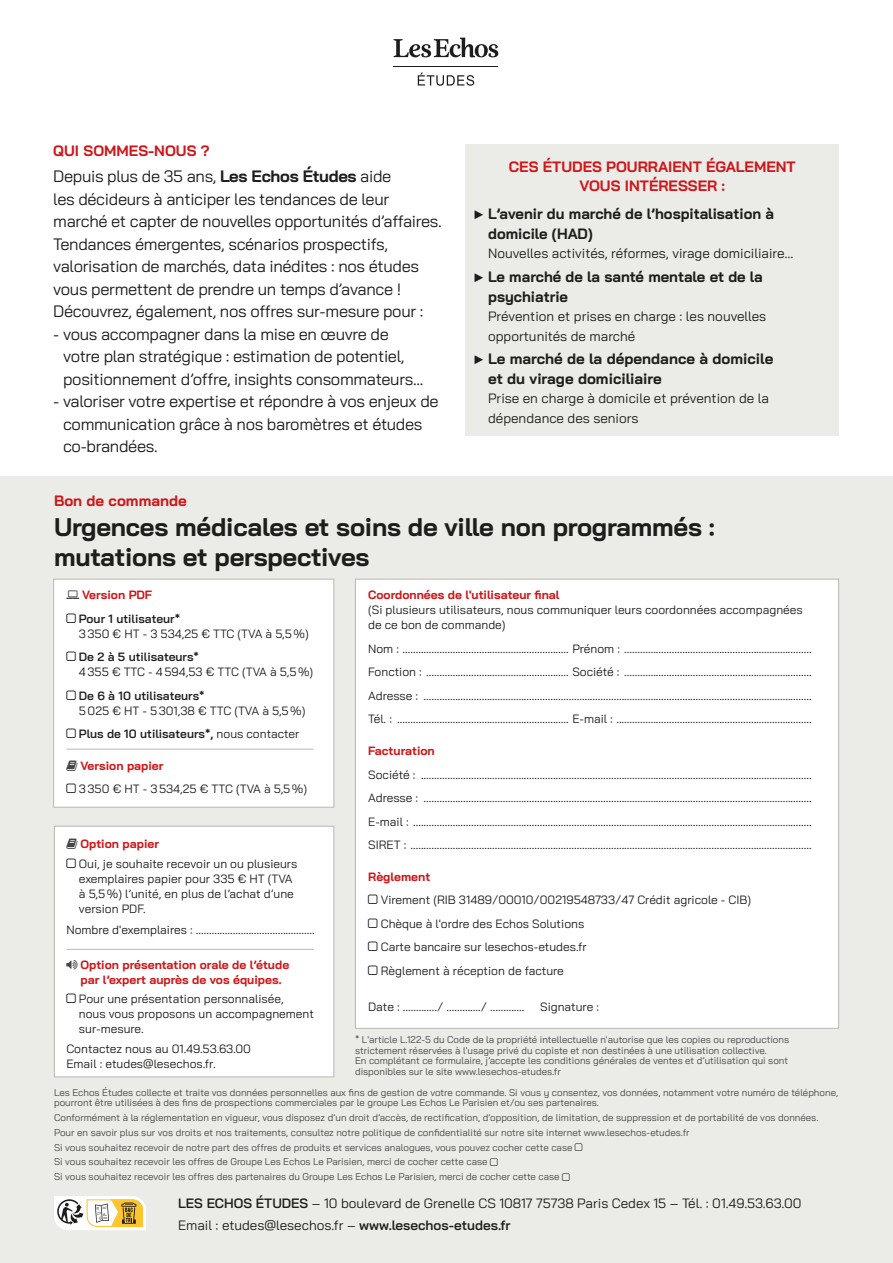
<style>
.page{position:relative;width:893px;height:1263px;background:#fff}
.page>*{position:absolute;margin:0;border:0;box-sizing:border-box;transform-origin:0 0}
.t1{font:700 25.5px/30px "Bai Jamjuree";letter-spacing:-.01em;color:#1d1d1b}
.t2{font:16.5px/22.5px "Bai Jamjuree";letter-spacing:-.02em;color:#1d1d1b}
.t3{font:700 15px/19.5px "Bai Jamjuree";color:#1d1d1b}
.t4{font:700 15px/19.5px "Bai Jamjuree";color:#cd171a;text-align:center}
.t5{font:13.5px/19.5px "Bai Jamjuree";color:#1d1d1b}
.t6{font:12px/23.5px "Bai Jamjuree";color:#1d1d1b}
.t7{font:700 12px/15px "Bai Jamjuree";color:#cd171a}
.t8{font:600 12px "Bai Jamjuree";color:#1d1d1b}
.t9{font:9.75px/10.5px "Bai Jamjuree";color:#464646}
.s1{font-weight:700}
.s2{font-weight:600}
</style>
<div class="page">
<div style="left:0;top:476px;width:893px;height:787px;background:#ebebe7"></div>
<hr style="left:394px;top:66px;width:104px;height:1px;background:#1d1d1b">
<svg style="left:394px;top:38px;width:104px;height:19px"></svg>
<svg style="left:418px;top:73px;width:56px;height:13px"></svg>
<div style="left:466px;top:144px;width:373px;height:292px;background:#ebebe7"></div>
<div style="left:54px;top:826px;width:280px;height:251px;background:#fff;border:1px solid #b9baae"></div>
<hr style="left:66px;top:949px;width:248px;height:1px;background:#b9baae">
<div style="left:53px;top:579px;width:281px;height:228px;background:#fff;border:1px solid #b9baae"></div>
<div style="left:355px;top:579px;width:484px;height:450px;background:#fff;border:1px solid #b9baae"></div>
<hr style="left:66px;top:749px;width:248px;height:1px;background:#b9baae">
<svg style="left:54px;top:1196px;width:92px;height:34px;background:#ddd0ae"></svg>
<p class="t4" style="left:53px;top:141px;width:158px">QUI SOMMES-NOUS ?</p>
<p class="t2" style="left:53px;top:165px;width:390px">Depuis plus de 35 ans, <span class="s1">Les Echos Études</span> aide<br>les décideurs à anticiper les tendances de leur marché et capter de nouvelles opportunités d’affaires.<br>Tendances émergentes, scénarios prospectifs, valorisation de marchés, data inédites : nos études vous permettent de prendre un temps d’avance !<br>Découvrez, également, nos offres sur-mesure pour :</p>
<h2 class="t2" style="left:63px;top:323px;width:362px;text-indent:-10px">- vous accompagner dans la mise en œuvre de votre plan stratégique : estimation de potentiel, positionnement d’offre, insights consommateurs...</h2>
<h2 class="t2" style="left:63px;top:390px;width:377px;text-indent:-10px">- valoriser votre expertise et répondre à vos enjeux de communication grâce à nos baromètres et études co-brandées.</h2>
<p class="t4" style="left:509px;top:157px;width:288px">CES ÉTUDES POURRAIENT ÉGALEMENT<br>VOUS INTÉRESSER :</p>
<p class="t3" style="left:488px;top:204px;width:288px;text-indent:-14px">▶ L’avenir du marché de l’hospitalisation à domicile (HAD)</p>
<p class="t5" style="left:488px;top:244px;width:307px">Nouvelles activités, réformes, virage domiciliaire...</p>
<p class="t3" style="left:488px;top:267px;width:276px;text-indent:-14px">▶ Le marché de la santé mentale et de la psychiatrie</p>
<p class="t5" style="left:488px;top:306px;width:280px">Prévention et prises en charge : les nouvelles opportunités de marché</p>
<p class="t3" style="left:488px;top:349px;width:287px;text-indent:-14px">▶ Le marché de la dépendance à domicile et du virage domiciliaire</p>
<p class="t5" style="left:488px;top:389px;width:282px">Prise en charge à domicile et prévention de la dépendance des seniors</p>
<p class="t4" style="left:54px;top:491px;width:134px">Bon de commande</p>
<h1 class="t1" style="left:54px;top:512px;width:663px">Urgences médicales et soins de ville non programmés : mutations et perspectives</h1>
<p class="t7" style="left:82px;top:588px;width:71px">Version PDF</p>
<p class="t8" style="left:79px;top:612px;width:103px">Pour 1 utilisateur*</p>
<p class="t6" style="left:79px;top:622px;width:231px">3350 € HT - 3 534,25 € TTC (TVA à 5,5%)</p>
<p class="t8" style="left:79px;top:650px;width:121px">De 2 à 5 utilisateurs*</p>
<p class="t6" style="left:79px;top:660px;width:236px">4355 € TTC - 4594,53 € TTC (TVA à 5,5%)</p>
<p class="t8" style="left:79px;top:689px;width:127px">De 6 à 10 utilisateurs*</p>
<p class="t6" style="left:79px;top:699px;width:228px">5025 € HT - 5301,38 € TTC (TVA à 5,5%)<br><span class="s2">Plus de 10 utilisateurs*,</span> nous contacter</p>
<p class="t7" style="left:81px;top:758px;width:84px">Version papier</p>
<p class="t6" style="left:79px;top:777px;width:230px">3350 € HT - 3534,25 € TTC (TVA à 5,5%)</p>
<p class="t7" style="left:81px;top:837px;width:80px">Option papier</p>
<p class="t6" style="left:79px;top:856px;width:220px;line-height:15px">Oui, je souhaite recevoir un ou plusieurs exemplaires papier pour 335 € HT (TVA à 5,5%) l’unité, en plus de l’achat d’une version PDF.</p>
<p class="t6" style="left:66px;top:918px;width:250px">Nombre d'exemplaires : .............................................</p>
<p class="t7" style="left:81px;top:957px;width:210px">Option présentation orale de l’étude par l’expert auprès de vos équipes.</p>
<p class="t6" style="left:79px;top:991px;width:237px;line-height:15px">Pour une présentation personnalisée,<br>nous vous proposons un accompagnement sur-mesure.</p>
<p class="t6" style="left:66px;top:1041px;width:186px;line-height:15px">Contactez nous au 01.49.53.63.00<br>Email : etudes@lesechos.fr.</p>
<p class="t7" style="left:368px;top:588px;width:193px">Coordonnées de l'utilisateur final</p>
<p class="t6" style="left:368px;top:602px;width:436px;line-height:15px">(Si plusieurs utilisateurs, nous communiquer leurs coordonnées accompagnées de ce bon de commande)</p>
<p class="t6" style="left:368px;top:637px;width:445px;text-align:justify">Nom : ............................................................... Prénom : .......................................................................<br>Fonction : ...................................................... Société : .......................................................................<br>Adresse : ...................................................................................................................................................<br>Tél. : ................................................................. E-mail : ..........................................................................</p>
<p class="t7" style="left:368px;top:744px;width:68px">Facturation</p>
<p class="t6" style="left:368px;top:763px;width:445px;text-align:justify">Société : ....................................................................................................................................................<br>Adresse : ...................................................................................................................................................<br>E-mail : .......................................................................................................................................................<br>SIRET : ........................................................................................................................................................</p>
<p class="t7" style="left:368px;top:869px;width:64px">Règlement</p>
<p class="t6" style="left:381px;top:888px;width:372px">Virement (RIB 31489/00010/00219548733/47 Crédit agricole - CIB)<br>Chèque à l'ordre des Echos Solutions<br>Carte bancaire sur lesechos-etudes.fr<br>Règlement à réception de facture</p>
<p class="t6" style="left:368px;top:995px;width:158px">Date : ............./ ............./ .............</p>
<p class="t6" style="left:540px;top:995px;width:60px">Signature :</p>
<p class="t9" style="left:355px;top:1034px;width:436px">* L'article L.122-5 du Code de la propriété intellectuelle n'autorise que les copies ou reproductions strictement réservées à l'usage privé du copiste et non destinées à une utilisation collective.<br>En complétant ce formulaire, j’accepte les conditions générales de ventes et d’utilisation qui sont disponibles sur le site www.lesechos-etudes.fr</p>
<p class="t9" style="left:54px;top:1087px;width:786px">Les Echos Études collecte et traite vos données personnelles aux fins de gestion de votre commande. Si vous y consentez, vos données, notamment votre numéro de téléphone, pourront être utilisées à des fins de prospections commerciales par le groupe Les Echos Le Parisien et/ou ses partenaires.</p>
<p class="t9" style="left:54px;top:1110px;width:766px;line-height:14.7px">Conformément à la réglementation en vigueur, vous disposez d’un droit d’accès, de rectification, d’opposition, de limitation, de suppression et de portabilité de vos données.<br>Pour en savoir plus sur vos droits et nos traitements, consultez notre politique de confidentialité sur notre site internet www.lesechos-etudes.fr<br>Si vous souhaitez recevoir de notre part des offres de produits et services analogues, vous pouvez cocher cette case<br>Si vous souhaitez recevoir les offres de Groupe Les Echos Le Parisien, merci de cocher cette case<br>Si vous souhaitez recevoir les offres des partenaires du Groupe Les Echos Le Parisien, merci de cocher cette case</p>
<p class="t5" style="left:178px;top:1192px;width:625px;line-height:22.2px"><span class="s2">LES ECHOS ÉTUDES</span> – 10 boulevard de Grenelle CS 10817 75738 Paris Cedex 15 – Tél. : 01.49.53.63.00<br>Email : etudes@lesechos.fr – <span class="s2">www.lesechos-etudes.fr</span></p>
</div>
